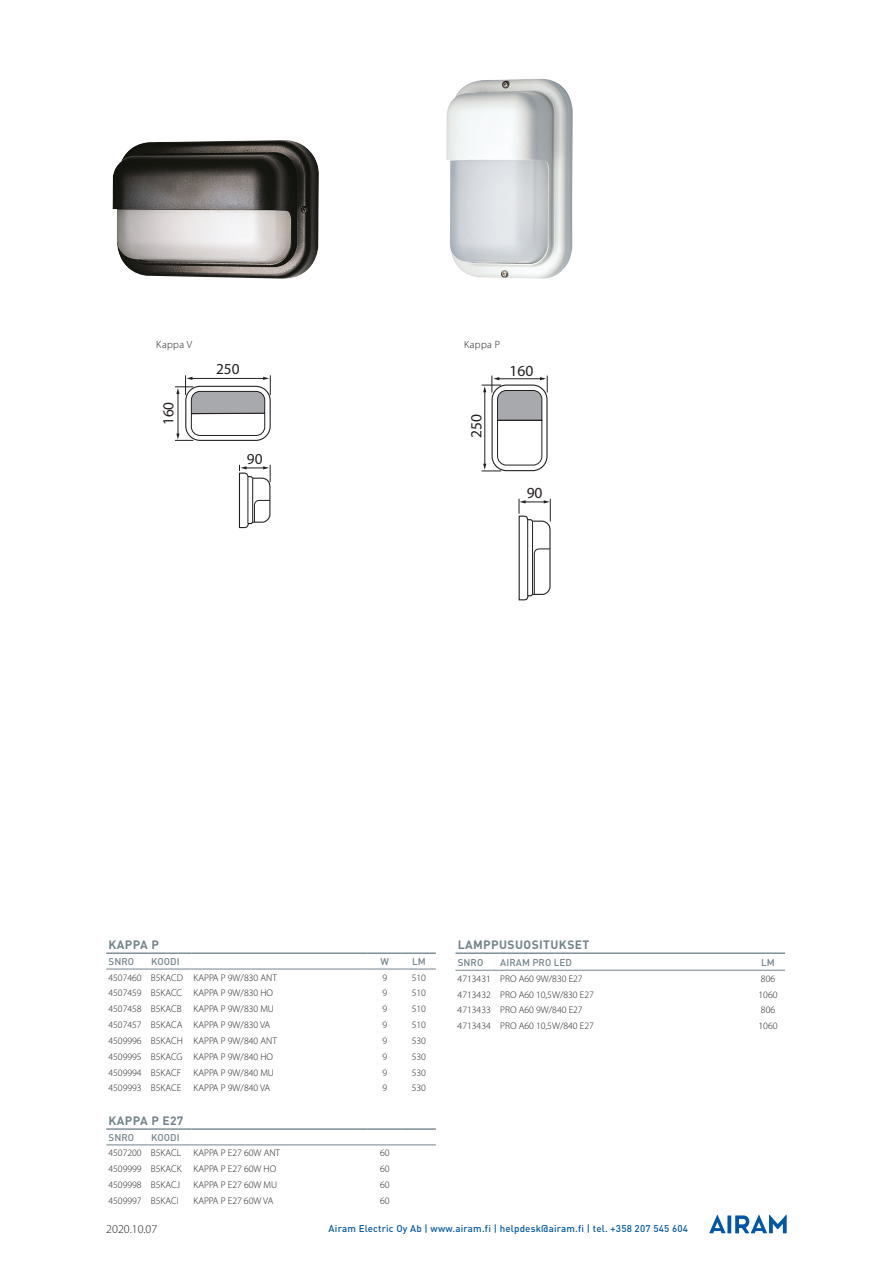
<style>
.page{position:relative;width:893px;height:1263px;background:#fff}
.page>*{position:absolute;margin:0;border:0;box-sizing:border-box;transform-origin:0 0}
.t1{font:15.45px "Myriad Pro";color:#231f20}
.t2{font:15.3px "Myriad Pro";color:#231f20}
.t3{font:700 12px "DIN Pro";letter-spacing:.035em;color:#73848c}
.t4{font:300 12px "Myriad Pro";color:#231f20}
.t5{font:300 10.5px "Myriad Pro";letter-spacing:.035em;color:#231f20}
.t6{font:300 9.75px "Myriad Pro";color:#231f20}
.t7{font:500 9.75px "DIN Pro";letter-spacing:.02em;color:#0157a5}
.t8{font:500 9.75px "DIN Pro";letter-spacing:.01em;color:#73848c}
</style>
<div class="page">
<img style="left:112px;top:140px;width:207px;height:139px">
<img style="left:446px;top:79px;width:127px;height:200px">
<svg style="left:238px;top:465px;width:33px;height:64px"></svg>
<svg style="left:175px;top:375px;width:96px;height:66px"></svg>
<svg style="left:518px;top:499px;width:33px;height:102px"></svg>
<svg style="left:482px;top:376px;width:66px;height:96px"></svg>
<svg style="left:727px;top:1215px;width:4px;height:18px"></svg>
<svg style="left:709px;top:1215px;width:17px;height:18px"></svg>
<svg style="left:735px;top:1215px;width:52px;height:18px"></svg>
<hr style="left:191px;top:1144px;width:177px;height:1px;background:#73848c">
<hr style="left:368px;top:1144px;width:34px;height:1px;background:#73848c">
<hr style="left:402px;top:1144px;width:34px;height:1px;background:#73848c">
<hr style="left:191px;top:952px;width:177px;height:2px;background:#7f8f97">
<hr style="left:368px;top:952px;width:34px;height:2px;background:#7f8f97">
<hr style="left:402px;top:952px;width:34px;height:2px;background:#7f8f97">
<hr style="left:191px;top:1128px;width:177px;height:2px;background:#7f8f97">
<hr style="left:368px;top:1128px;width:34px;height:2px;background:#7f8f97">
<hr style="left:402px;top:1128px;width:34px;height:2px;background:#7f8f97">
<hr style="left:106px;top:969px;width:43px;height:1px;background:#73848c">
<hr style="left:149px;top:969px;width:42px;height:1px;background:#73848c">
<hr style="left:191px;top:969px;width:177px;height:1px;background:#73848c">
<hr style="left:368px;top:969px;width:34px;height:1px;background:#73848c">
<hr style="left:402px;top:969px;width:34px;height:1px;background:#73848c">
<hr style="left:106px;top:952px;width:43px;height:2px;background:#7f8f97">
<hr style="left:149px;top:952px;width:42px;height:2px;background:#7f8f97">
<hr style="left:106px;top:1128px;width:43px;height:2px;background:#7f8f97">
<hr style="left:149px;top:1128px;width:42px;height:2px;background:#7f8f97">
<hr style="left:106px;top:1144px;width:43px;height:1px;background:#73848c">
<hr style="left:149px;top:1144px;width:42px;height:1px;background:#73848c">
<hr style="left:455px;top:952px;width:43px;height:2px;background:#7f8f97">
<hr style="left:498px;top:952px;width:253px;height:2px;background:#7f8f97">
<hr style="left:751px;top:952px;width:34px;height:2px;background:#7f8f97">
<hr style="left:455px;top:970px;width:43px;height:1px;background:#73848c">
<hr style="left:498px;top:970px;width:253px;height:1px;background:#73848c">
<hr style="left:751px;top:970px;width:34px;height:1px;background:#73848c">
<p class="t5" style="left:156px;top:338px;width:37px">Kappa V</p>
<p class="t5" style="left:464px;top:338px;width:37px">Kappa P</p>
<h2 class="t2" style="left:159px;top:425px;width:25px;rotate:-90deg">160</h2>
<h2 class="t2" style="left:216px;top:359px;width:25px">250</h2>
<h2 class="t2" style="left:247px;top:449px;width:17px">90</h2>
<h1 class="t1" style="left:467px;top:438px;width:25px;rotate:-90deg">250</h1>
<h1 class="t1" style="left:509px;top:361px;width:25px">160</h1>
<h1 class="t1" style="left:527px;top:483px;width:17px">90</h1>
<p class="t3" style="left:108px;top:936px;width:52px">KAPPA P</p>
<p class="t8" style="left:108px;top:955px;width:27px">SNRO</p>
<p class="t8" style="left:151px;top:955px;width:30px">KOODI</p>
<p class="t8" style="left:381px;top:955px;width:10px">W</p>
<p class="t8" style="left:412px;top:955px;width:15px">LM</p>
<p class="t6" style="left:108px;top:971px;width:170px">4507460 B5KACD KAPPA P 9W/830 ANT</p>
<p class="t6" style="left:382px;top:971px;width:6px">9</p>
<p class="t6" style="left:412px;top:971px;width:16px">510</p>
<p class="t6" style="left:108px;top:987px;width:166px">4507459 B5KACC KAPPA P 9W/830 HO</p>
<p class="t6" style="left:382px;top:987px;width:6px">9</p>
<p class="t6" style="left:412px;top:987px;width:16px">510</p>
<p class="t6" style="left:108px;top:1003px;width:167px">4507458 B5KACB KAPPA P 9W/830 MU</p>
<p class="t6" style="left:382px;top:1003px;width:6px">9</p>
<p class="t6" style="left:412px;top:1003px;width:16px">510</p>
<p class="t6" style="left:108px;top:1019px;width:163px">4507457 B5KACA KAPPA P 9W/830 VA</p>
<p class="t6" style="left:382px;top:1019px;width:6px">9</p>
<p class="t6" style="left:412px;top:1019px;width:16px">510</p>
<p class="t6" style="left:108px;top:1035px;width:170px">4509996 B5KACH KAPPA P 9W/840 ANT</p>
<p class="t6" style="left:382px;top:1035px;width:6px">9</p>
<p class="t6" style="left:412px;top:1035px;width:16px">530</p>
<p class="t6" style="left:108px;top:1050px;width:166px">4509995 B5KACG KAPPA P 9W/840 HO</p>
<p class="t6" style="left:382px;top:1050px;width:6px">9</p>
<p class="t6" style="left:412px;top:1050px;width:16px">530</p>
<p class="t6" style="left:108px;top:1066px;width:74px">4509994 B5KACF</p>
<p class="t6" style="left:193px;top:1066px;width:82px">KAPPA P 9W/840 MU</p>
<p class="t6" style="left:382px;top:1066px;width:6px">9</p>
<p class="t6" style="left:412px;top:1066px;width:16px">530</p>
<p class="t6" style="left:108px;top:1082px;width:163px">4509993 B5KACE KAPPA P 9W/840 VA</p>
<p class="t6" style="left:382px;top:1082px;width:6px">9</p>
<p class="t6" style="left:412px;top:1082px;width:16px">530</p>
<p class="t3" style="left:108px;top:1112px;width:76px">KAPPA P E27</p>
<p class="t8" style="left:108px;top:1131px;width:27px">SNRO</p>
<p class="t8" style="left:151px;top:1131px;width:30px">KOODI</p>
<p class="t6" style="left:108px;top:1147px;width:74px">4507200 B5KACL</p>
<p class="t6" style="left:193px;top:1147px;width:88px">KAPPA P E27 60W ANT</p>
<p class="t6" style="left:380px;top:1147px;width:11px">60</p>
<p class="t6" style="left:108px;top:1163px;width:169px">4509999 B5KACK KAPPA P E27 60W HO</p>
<p class="t6" style="left:380px;top:1163px;width:11px">60</p>
<p class="t6" style="left:108px;top:1179px;width:73px">4509998 B5KACJ</p>
<p class="t6" style="left:193px;top:1179px;width:85px">KAPPA P E27 60W MU</p>
<p class="t6" style="left:380px;top:1179px;width:11px">60</p>
<p class="t6" style="left:108px;top:1195px;width:72px">4509997 B5KACI</p>
<p class="t6" style="left:193px;top:1195px;width:81px">KAPPA P E27 60W VA</p>
<p class="t6" style="left:380px;top:1195px;width:11px">60</p>
<p class="t3" style="left:458px;top:936px;width:133px">LAMPPUSUOSITUKSET</p>
<p class="t8" style="left:458px;top:955px;width:27px">SNRO</p>
<p class="t8" style="left:500px;top:955px;width:73px">AIRAM PRO LED</p>
<p class="t8" style="left:761px;top:955px;width:15px">LM</p>
<p class="t6" style="left:458px;top:973px;width:127px">4713431 PRO A60 9W/830 E27</p>
<p class="t6" style="left:761px;top:973px;width:16px">806</p>
<p class="t6" style="left:458px;top:988px;width:138px">4713432 PRO A60 10,5W/830 E27</p>
<p class="t6" style="left:758px;top:988px;width:21px">1060</p>
<p class="t6" style="left:458px;top:1004px;width:127px">4713433 PRO A60 9W/840 E27</p>
<p class="t6" style="left:761px;top:1004px;width:16px">806</p>
<p class="t6" style="left:458px;top:1020px;width:138px">4713434 PRO A60 10,5W/840 E27</p>
<p class="t6" style="left:758px;top:1020px;width:21px">1060</p>
<p class="t4" style="left:106px;top:1222px;width:53px">2020.10.07</p>
<p class="t7" style="left:329px;top:1221px;width:361px">Airam Electric Oy Ab | www.airam.fi | helpdesk@airam.fi | tel. +358 207 545 604</p>
</div>
